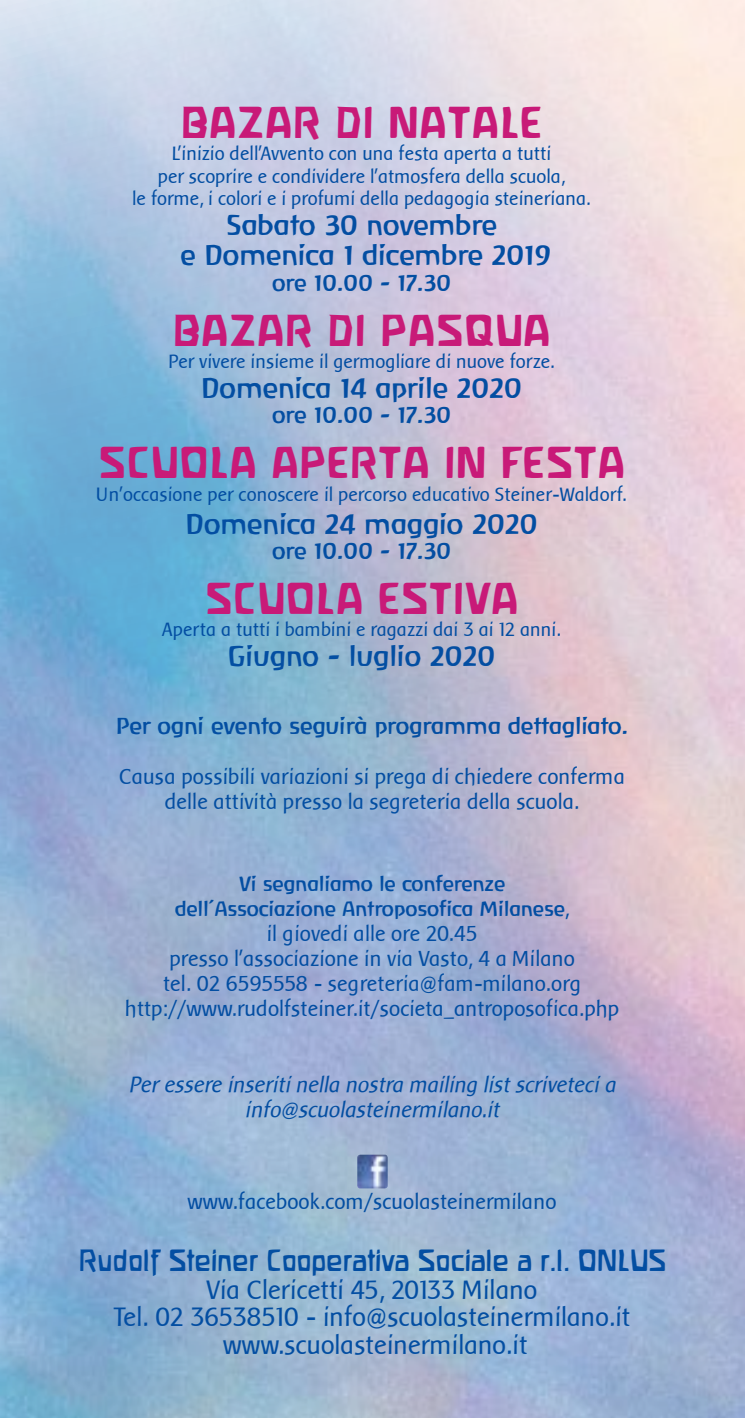
<style>
.page{position:relative;width:745px;height:1418px;background:#fff}
.page>*{position:absolute;margin:0;border:0;box-sizing:border-box;transform-origin:0 0}
.t1{font:700 40px "Waldorfschrift";color:#c81a78}
.t2{font:27.5px/30px "Baar Antropos Aidfont";color:#034ea2;text-align:center}
.t3{font:27.5px/27.5px "Baar Sophia";letter-spacing:-.005em;color:#034ea2;text-align:center}
.t4{font:27.5px "Waldorfschrift";letter-spacing:-.005em;color:#034ea2}
.t5{font:22.5px/25px "Baar Sophia";color:#034ea2;text-align:center}
.t6{font:22.5px "Baar Antropos Aidfont";color:#034ea2}
.t7{font:italic 22.5px/25px "Baar Sophia";color:#034ea2;text-align:center}
.t8{font:20px/22.5px "Baar Sophia";color:#034ea2;text-align:center}
.t9{font:20px/25px "Baar Antropos Aidfont";color:#034ea2;text-align:center}
.s1{font-family:"Baar Sophia";font-size:22.5px}
</style>
<div class="page">
<img style="left:0;top:0;width:744px;height:1417px">
<img style="left:357px;top:1154px;width:30px;height:34px">
<h1 class="t1" style="left:181px;top:99px;width:363px">BAZAR DI NATALE</h1>
<p class="t8" style="left:132px;top:143px;width:460px">L’inizio dell’Avvento con una festa aperta a tutti<br>per scoprire e condividere l’atmosfera della scuola,<br>le forme, i colori e i profumi della pedagogia steineriana.</p>
<h2 class="t2" style="left:181px;top:210px;width:372px">Sabato 30 novembre<br>e Domenica 1 dicembre 2019</h2>
<p class="t6" style="left:272px;top:268px;width:180px">ore 10.00 - 17.30</p>
<h1 class="t1" style="left:173px;top:306px;width:379px">BAZAR DI PASQUA</h1>
<p class="t8" style="left:168px;top:350px;width:388px">Per vivere insieme il germogliare di nuove forze.</p>
<h2 class="t2" style="left:201px;top:373px;width:322px">Domenica 14 aprile 2020</h2>
<p class="t6" style="left:272px;top:401px;width:180px">ore 10.00 - 17.30</p>
<h1 class="t1" style="left:98px;top:439px;width:528px">SCUOLA APERTA IN FESTA</h1>
<p class="t8" style="left:96px;top:483px;width:532px">Un'occasione per conoscere il percorso educativo Steiner-Waldorf.</p>
<h2 class="t2" style="left:186px;top:508px;width:353px">Domenica 24 maggio 2020</h2>
<p class="t6" style="left:272px;top:536px;width:180px">ore 10.00 - 17.30</p>
<h1 class="t1" style="left:204px;top:574px;width:315px">SCUOLA ESTIVA</h1>
<p class="t8" style="left:162px;top:618px;width:400px">Aperta a tutti i bambini e ragazzi dai 3 ai 12 anni.</p>
<h2 class="t2" style="left:228px;top:641px;width:269px">Giugno - luglio 2020</h2>
<p class="t6" style="left:116px;top:711px;width:513px">Per ogni evento seguirà programma dettagliato.</p>
<p class="t5" style="left:119px;top:763px;width:507px">Causa possibili variazioni si prega di chiedere conferma delle attività presso la segreteria della scuola.</p>
<p class="t9" style="left:175px;top:871px;width:396px">Vi segnaliamo le conferenze dell’Associazione Antroposofica Milanese<span class="s1">,</span></p>
<p class="t5" style="left:125px;top:921px;width:495px">il giovedi alle ore 20.45<br>presso l’associazione in via Vasto, 4 a Milano<br>tel. 02 6595558 - segreteria@fam-milano.org http://www.rudolfsteiner.it/societa_antroposofica.php</p>
<p class="t7" style="left:129px;top:1072px;width:488px">Per essere inseriti nella nostra mailing list scriveteci a info@scuolasteinermilano.it</p>
<p class="t5" style="left:188px;top:1188px;width:370px">www.facebook.com/scuolasteinermilano</p>
<h2 class="t4" style="left:79px;top:1244px;width:588px">Rudolf Steiner Cooperativa Sociale a r.l. ONLUS</h2>
<h2 class="t3" style="left:114px;top:1275px;width:518px">Via Clericetti 45, 20133 Milano<br>Tel. 02 36538510 - info@scuolasteinermilano.it www.scuolasteinermilano.it</h2>
</div>
